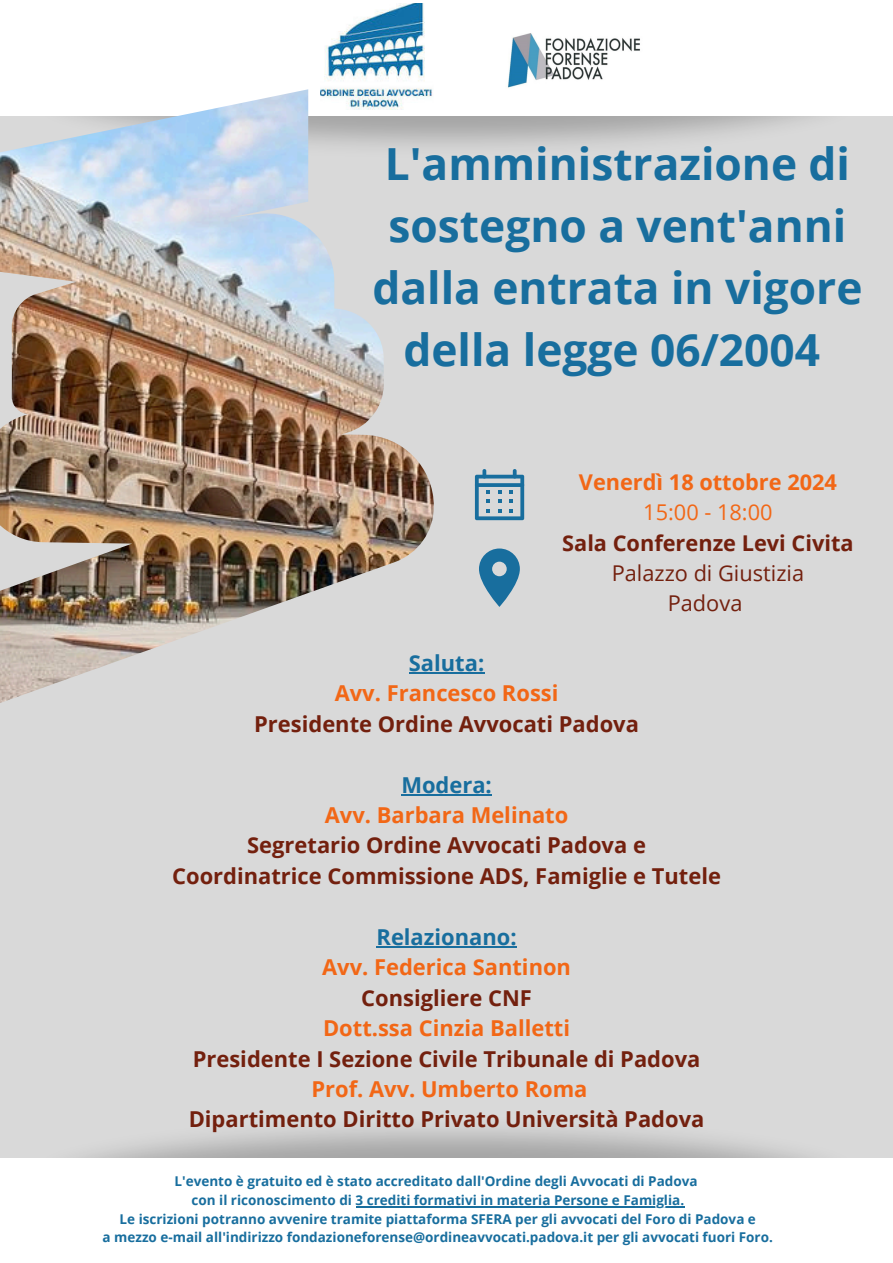
<style>
.page{position:relative;width:893px;height:1263px;background:#d9d9d9}
.page>*{position:absolute;margin:0;border:0;box-sizing:border-box;transform-origin:0 0}
.t1{font:700 44.25px/61.9px "Open Sans";color:#186e9e;text-align:center}
.t2{font:700 21.9px/30.5px "Open Sans";color:#73200e;text-align:center}
.t3{font:700 21.75px/30.4px "Open Sans";color:#73200e;text-align:center}
.t4{font:700 13.5px "Open Sans";color:#186e9e}
.s1{color:#f26716}
.s2{font-weight:400;color:#f26716}
.s3{font-weight:400}
.s4{color:#186e9e}
</style>
<div class="page">
<div style="left:0;top:0;width:893px;height:116px;background:#fff"></div>
<svg style="left:475px;top:469px;width:49px;height:51px"></svg>
<div style="left:0;top:1158px;width:893px;height:105px;background:#fff"></div>
<img style="left:0;top:89px;width:434px;height:614px">
<img style="left:320px;top:4px;width:114px;height:106px">
<img style="left:507px;top:33px;width:133px;height:55px">
<hr style="left:409px;top:672px;width:75px;height:2px;background:#186e9e">
<hr style="left:401px;top:794px;width:91px;height:1px;background:#186e9e">
<hr style="left:376px;top:946px;width:141px;height:2px;background:#186e9e">
<svg style="left:479px;top:548px;width:41px;height:59px"></svg>
<hr style="left:356px;top:1206px;width:328px;height:1px;background:#186e9e">
<p class="t1" style="left:372px;top:132px;width:491px">L'amministrazione di sostegno a vent'anni dalla entrata in vigore della legge 06/2004</p>
<p class="t3" style="left:562px;top:466px;width:293px"><span class="s1">Venerdì 18 ottobre 2024<br></span><span class="s2">15:00 - 18:00<br></span>Sala Conferenze Levi Civita<br><span class="s3">Palazzo di Giustizia<br>Padova</span></p>
<h1 class="t2" style="left:254px;top:647px;width:386px"><span class="s4">Saluta:<br></span><span class="s1">Avv. Francesco Rossi<br></span>Presidente Ordine Avvocati Padova</h1>
<p class="t2" style="left:172px;top:769px;width:550px"><span class="s4">Modera:<br></span><span class="s1">Avv. Barbara Melinato<br></span>Segretario Ordine Avvocati Padova e<br>Coordinatrice Commissione ADS, Famiglie e Tutele</p>
<h3 class="t2" style="left:189px;top:921px;width:517px"><span class="s4">Relazionano:<br></span><span class="s1">Avv. Federica Santinon<br></span>Consigliere CNF<br><span class="s1">Dott.ssa Cinzia Balletti<br></span>Presidente I Sezione Civile Tribunale di Padova<br><span class="s1">Prof. Avv. Umberto Roma<br></span>Dipartimento Diritto Privato Università Padova</h3>
<h2 class="t4" style="left:174px;top:1172px;width:524px">L'evento è gratuito ed è stato accreditato dall'Ordine degli Avvocati di Padova</h2>
<h2 class="t4" style="left:192px;top:1190px;width:494px">con il riconoscimento di 3 crediti formativi in materia Persone e Famiglia.</h2>
<h2 class="t4" style="left:120px;top:1209px;width:638px">Le iscrizioni potranno avvenire tramite piattaforma SFERA per gli avvocati del Foro di Padova e</h2>
<p class="t4" style="left:103px;top:1228px;width:672px">a mezzo e-mail all'indirizzo fondazioneforense@ordineavvocati.padova.it per gli avvocati fuori Foro.</p>
</div>
